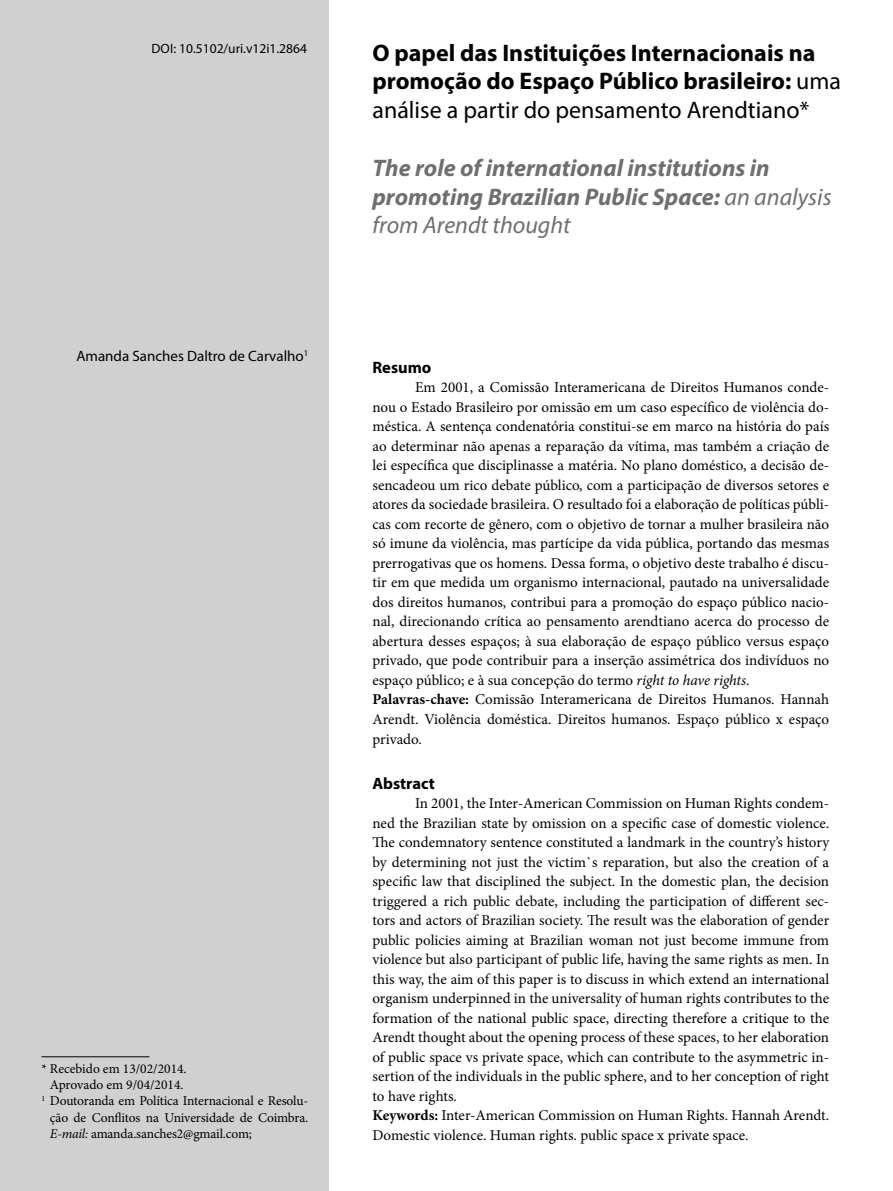
<style>
.page{position:relative;width:893px;height:1191px;background:#fff}
.page>*{position:absolute;margin:0;border:0;box-sizing:border-box;transform-origin:0 0}
.t1{font:700 24px/28.8px "Myriad Pro";color:#000}
.t2{font:italic 700 24px/28.8px "Myriad Pro";color:#706f6f}
.t3{font:700 16.5px "Myriad Pro";color:#000}
.t4{font:15px/19.5px "Minion Pro";color:#000}
.t5{font:15px "Myriad Pro";color:#000}
.t6{font:13.5px "Minion Pro";letter-spacing:-.01em;color:#000}
.t7{font:13.5px "Myriad Pro";color:#000}
.s1{font-style:italic}
.s2{font-weight:400}
.s3{font-weight:700}
</style>
<div class="page">
<div style="left:0;top:0;width:329px;height:1191px;background:#d0d0d0"></div>
<hr style="left:41px;top:1056px;width:108px;height:1px;background:#000">
<p class="t7" style="left:151px;top:40px;width:157px">DOI: 10.5102/uri.v12i1.2864</p>
<p class="t5" style="left:76px;top:347px;width:233px">Amanda Sanches Daltro de Carvalho<sup>1</sup></p>
<p class="t6" style="left:41px;top:1059px;width:147px">* Recebido em 13/02/2014.</p>
<p class="t6" style="left:50px;top:1075px;width:135px">Aprovado em 9/04/2014.</p>
<p class="t6" style="left:41px;top:1092px;width:268px"><sup>1</sup> Doutoranda em Política Internacional e Resolu-</p>
<p class="t6" style="left:50px;top:1108px;width:260px">ção de Conflitos na Universidade de Coimbra.</p>
<p class="t6" style="left:50px;top:1124px;width:204px"><span class="s1">E-mail:</span> amanda.sanches2@gmail.com;</p>
<h1 class="t1" style="left:372px;top:37px;width:470px">O papel das Instituições Internacionais na promoção do Espaço Público brasileiro: <span class="s2">uma análise a partir do pensamento Arendtiano*</span></h1>
<h1 class="t2" style="left:372px;top:152px;width:461px">The role of international institutions in promoting Brazilian Public Space: <span class="s2">an analysis from Arendt thought</span></h1>
<p class="t3" style="left:372px;top:356px;width:60px">Resumo</p>
<p class="t4" style="left:372px;top:378px;width:458px;text-indent:43px">Em 2001, a Comissão Interamericana de Direitos Humanos conde&shy;nou o Estado Brasileiro por omissão em um caso específico de violência do&shy;méstica. A sentença condenatória constitui-se em marco na história do país ao determinar não apenas a reparação da vítima, mas também a criação de lei específica que disciplinasse a matéria. No plano doméstico, a decisão de&shy;sencadeou um rico debate público, com a participação de diversos setores e atores da sociedade brasileira. O resultado foi a elaboração de políticas públi&shy;cas com recorte de gênero, com o objetivo de tornar a mulher brasileira não só imune da violência, mas partícipe da vida pública, portando das mesmas prerrogativas que os homens. Dessa forma, o objetivo deste trabalho é discu&shy;tir em que medida um organismo internacional, pautado na universalidade dos direitos humanos, contribui para a promoção do espaço público nacio&shy;nal, direcionando crítica ao pensamento arendtiano acerca do processo de abertura desses espaços; à sua elaboração de espaço público versus espaço privado, que pode contribuir para a inserção assimétrica dos indivíduos no espaço público; e à sua concepção do termo <span class="s1">right to have rights</span>.<br><span class="s3">Palavras-chave:</span> Comissão Interamericana de Direitos Humanos. Hannah Arendt. Violência doméstica. Direitos humanos. Espaço público x espaço privado.</p>
<p class="t3" style="left:372px;top:772px;width:64px">Abstract</p>
<p class="t4" style="left:372px;top:793px;width:458px;text-indent:43px">In 2001, the Inter-American Commission on Human Rights condem&shy;ned the Brazilian state by omission on a specific case of domestic violence.<br>The condemnatory sentence constituted a landmark in the country’s history by determining not just the victim`s reparation, but also the creation of a specific law that disciplined the subject. In the domestic plan, the decision triggered a rich public debate, including the participation of different sec&shy;tors and actors of Brazilian society. The result was the elaboration of gender public policies aiming at Brazilian woman not just become immune from violence but also participant of public life, having the same rights as men. In this way, the aim of this paper is to discuss in which extend an international organism underpinned in the universality of human rights contributes to the formation of the national public space, directing therefore a critique to the Arendt thought about the opening process of these spaces, to her elaboration of public space vs private space, which can contribute to the asymmetric in&shy;sertion of the individuals in the public sphere, and to her conception of right to have rights.<br><span class="s3">Keywords:</span> Inter-American Commission on Human Rights. Hannah Arendt.<br>Domestic violence. Human rights. public space x private space.</p>
</div>
